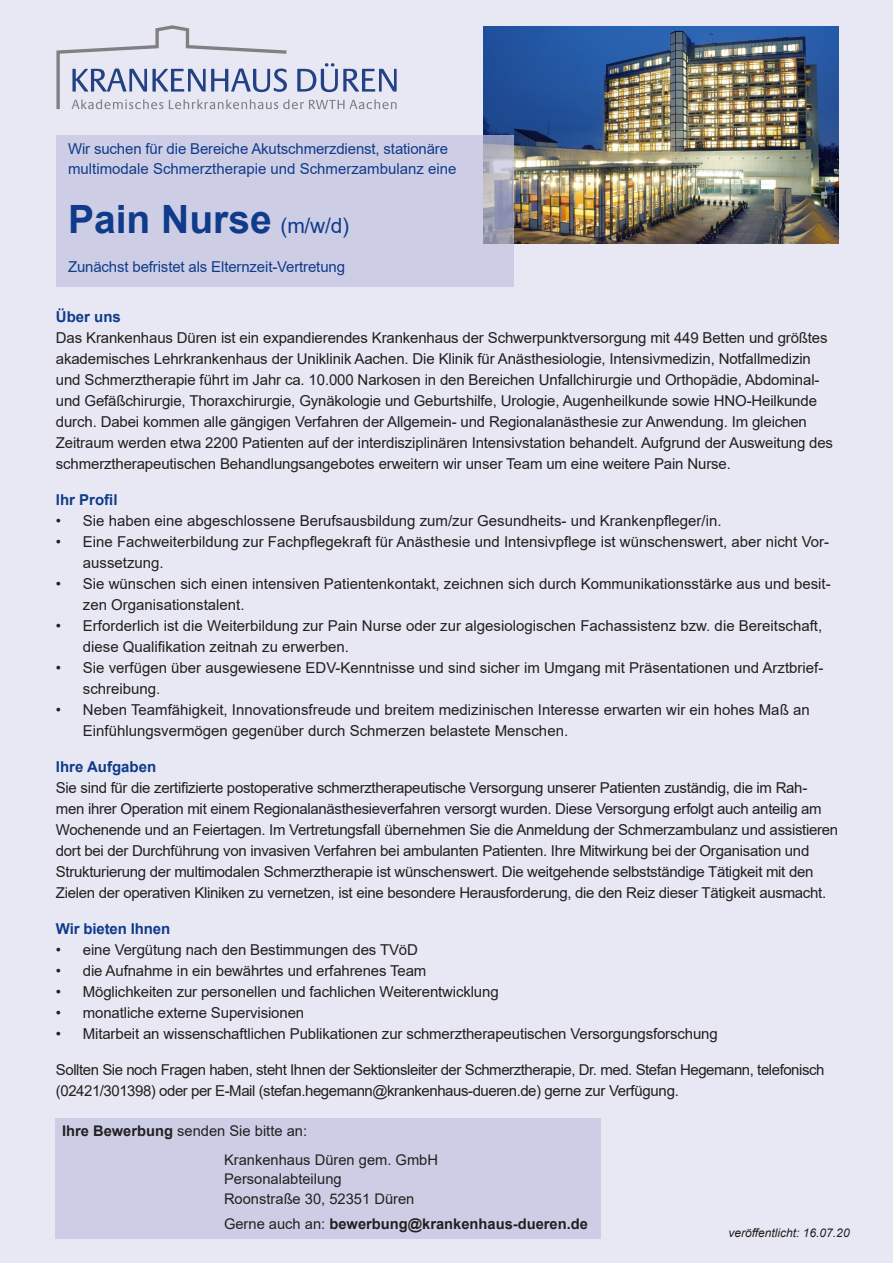
<style>
.page{position:relative;width:893px;height:1263px;background:#e7e8f3}
.page>*{position:absolute;margin:0;border:0;box-sizing:border-box;transform-origin:0 0}
.t1{font:700 39px "Arial";color:#103b8a}
.t2{font:15px/21px "Arial";letter-spacing:-.01em;color:#231f20}
.t3{font:15px/21px "Arial";letter-spacing:-.03em;color:#231f20}
.t4{font:15px/19.8px "Arial";letter-spacing:-.01em;color:#103b8a}
.t5{font:700 15px "Arial";color:#103b8a}
.t6{font:14.7px/19.5px "Arial";color:#231f20}
.t7{font:700 14.7px "Arial";color:#231f20}
.t8{font:italic 12px "Arial";color:#231f20}
.s1{font-weight:400;font-size:21px}
.s2{font-weight:700}
.s3{font-weight:400}
</style>
<div class="page">
<img style="left:483px;top:26px;width:356px;height:217px">
<svg style="left:56px;top:25px;width:341px;height:84px"></svg>
<div style="left:56px;top:135px;width:457px;height:152px;background:#cdcee5"></div>
<div style="left:56px;top:1118px;width:545px;height:120px;background:#cdcee5"></div>
<p class="t4" style="left:68px;top:139px;width:390px">Wir suchen für die Bereiche Akutschmerzdienst, stationäre multimodale Schmerztherapie und Schmerzambulanz eine</p>
<p class="t1" style="left:68px;top:192px;width:283px">Pain Nurse <span class="s1">(m/w/d)</span></p>
<p class="t4" style="left:68px;top:256px;width:279px">Zunächst befristet als Elternzeit-Vertretung</p>
<p class="t5" style="left:56px;top:306px;width:67px">Über uns</p>
<p class="t2" style="left:56px;top:327px;width:779px">Das Krankenhaus Düren ist ein expandierendes Krankenhaus der Schwerpunktversorgung mit 449 Betten und größtes akademisches Lehrkrankenhaus der Uniklinik Aachen. Die Klinik für Anästhesiologie, Intensivmedizin, Notfallmedizin und Schmerztherapie führt im Jahr ca. 10.000 Narkosen in den Bereichen Unfallchirurgie und Orthopädie, Abdominal&shy;und Gefäßchirurgie, Thoraxchirurgie, Gynäkologie und Geburtshilfe, Urologie, Augenheilkunde sowie HNO-Heilkunde durch. Dabei kommen alle gängigen Verfahren der Allgemein- und Regionalanästhesie zur Anwendung. Im gleichen Zeitraum werden etwa 2200 Patienten auf der interdisziplinären Intensivstation behandelt. Aufgrund der Ausweitung des schmerztherapeutischen Behandlungsangebotes erweitern wir unser Team um eine weitere Pain Nurse.</p>
<p class="t5" style="left:56px;top:489px;width:63px">Ihr Profil</p>
<p class="t2" style="left:56px;top:510px;width:667px">• Sie haben eine abgeschlossene Berufsausbildung zum/zur Gesundheits- und Krankenpfleger/in.</p>
<p class="t2" style="left:83px;top:531px;width:748px;text-indent:-27px">• Eine Fachweiterbildung zur Fachpflegekraft für Anästhesie und Intensivpflege ist wünschenswert, aber nicht Vor&shy;aussetzung.</p>
<p class="t2" style="left:83px;top:573px;width:749px;text-indent:-27px">• Sie wünschen sich einen intensiven Patientenkontakt, zeichnen sich durch Kommunikationsstärke aus und besit&shy;zen Organisationstalent.</p>
<p class="t2" style="left:83px;top:615px;width:741px;text-indent:-27px">• Erforderlich ist die Weiterbildung zur Pain Nurse oder zur algesiologischen Fachassistenz bzw. die Bereitschaft, diese Qualifikation zeitnah zu erwerben.</p>
<p class="t2" style="left:83px;top:657px;width:742px;text-indent:-27px">• Sie verfügen über ausgewiesene EDV-Kenntnisse und sind sicher im Umgang mit Präsentationen und Arztbrief&shy;schreibung.</p>
<p class="t2" style="left:83px;top:699px;width:728px;text-indent:-27px">• Neben Teamfähigkeit, Innovationsfreude und breitem medizinischen Interesse erwarten wir ein hohes Maß an<br>Einfühlungsvermögen gegenüber durch Schmerzen belastete Menschen.</p>
<p class="t5" style="left:56px;top:756px;width:102px">Ihre Aufgaben</p>
<p class="t2" style="left:56px;top:777px;width:784px">Sie sind für die zertifizierte postoperative schmerztherapeutische Versorgung unserer Patienten zuständig, die im Rah&shy;men ihrer Operation mit einem Regionalanästhesieverfahren versorgt wurden. Diese Versorgung erfolgt auch anteilig am Wochenende und an Feiertagen. Im Vertretungsfall übernehmen Sie die Anmeldung der Schmerzambulanz und assistieren dort bei der Durchführung von invasiven Verfahren bei ambulanten Patienten. Ihre Mitwirkung bei der Organisation und Strukturierung der multimodalen Schmerztherapie ist wünschenswert. Die weitgehende selbstständige Tätigkeit mit den Zielen der operativen Kliniken zu vernetzen, ist eine besondere Herausforderung, die den Reiz dieser Tätigkeit ausmacht.</p>
<p class="t5" style="left:56px;top:918px;width:116px">Wir bieten Ihnen</p>
<p class="t2" style="left:56px;top:939px;width:363px">• eine Vergütung nach den Bestimmungen des TVöD</p>
<p class="t2" style="left:56px;top:960px;width:372px">• die Aufnahme in ein bewährtes und erfahrenes Team</p>
<p class="t2" style="left:56px;top:981px;width:444px">• Möglichkeiten zur personellen und fachlichen Weiterentwicklung</p>
<p class="t2" style="left:56px;top:1002px;width:250px">• monatliche externe Supervisionen</p>
<p class="t2" style="left:56px;top:1023px;width:663px">• Mitarbeit an wissenschaftlichen Publikationen zur schmerztherapeutischen Versorgungsforschung</p>
<p class="t3" style="left:56px;top:1059px;width:770px">Sollten Sie noch Fragen haben, steht Ihnen der Sektionsleiter der Schmerztherapie, Dr. med. Stefan Hegemann, telefonisch (02421/301398) oder per E-Mail (stefan.hegemann@krankenhaus-dueren.de) gerne zur Verfügung.</p>
<p class="t6" style="left:62px;top:1121px;width:247px"><span class="s2">Ihre Bewerbung</span> senden Sie bitte an:</p>
<p class="t6" style="left:224px;top:1150px;width:216px">Krankenhaus Düren gem. GmbH<br>Personalabteilung<br>Roonstraße 30, 52351 Düren</p>
<p class="t7" style="left:224px;top:1214px;width:366px"><span class="s3">Gerne auch an:</span> bewerbung@krankenhaus-dueren.de</p>
<p class="t8" style="left:729px;top:1225px;width:123px">veröffentlicht: 16.07.20</p>
</div>
